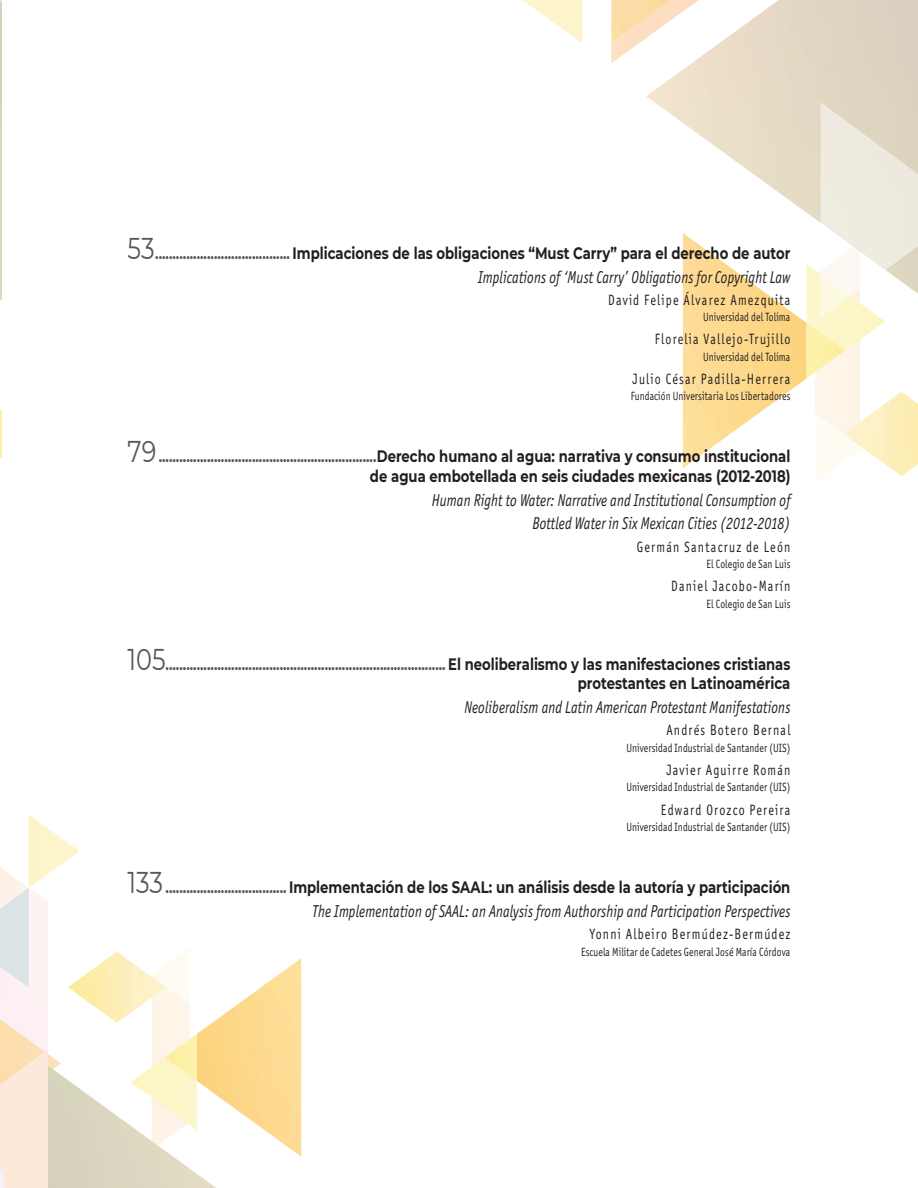
<style>
.page{position:relative;width:918px;height:1188px;background:#fff}
.page>*{position:absolute;margin:0;border:0;box-sizing:border-box;transform-origin:0 0}
.TOC-Articulo_ingles{font:italic 17.25px "Officina Sans ITC Std";letter-spacing:.01em;color:#231f20;scale:.8 1}
.TOC-Articulo_Español{font:700 16.5px "Montserrat";color:#231f20;scale:.8 1}
.TOC-Articulo_Español-2{font:700 16.5px "Montserrat";color:#57585a;scale:.8 1}
.TOC-Autor{font:15px "Officina Sans ITC Std";letter-spacing:.1em;color:#231f20;scale:.8 1}
.TOC-Filiacion{font:12px "Officina Sans ITC Std";letter-spacing:.01em;color:#231f20;scale:.8 1}
.s1{font-weight:400;font-size:30px;color:#57585a}
.s2{color:#57585a}
.s3{font-weight:400;font-size:30px}
.s4{color:#231f20}
</style>
<div class="page">
<svg style="left:523px;top:0;width:59px;height:43px"></svg>
<img style="left:815px;top:413px;width:28px;height:67px">
<img style="left:611px;top:43px;width:28px;height:20px">
<img style="left:611px;top:0;width:35px;height:43px">
<img style="left:646px;top:0;width:272px;height:300px">
<img style="left:683px;top:233px;width:124px;height:235px">
<img style="left:807px;top:264px;width:78px;height:87px">
<img style="left:807px;top:323px;width:38px;height:56px">
<img style="left:843px;top:392px;width:75px;height:84px">
<img style="left:0;top:409px;width:2px;height:50px">
<img style="left:0;top:867px;width:24px;height:21px">
<img style="left:29px;top:815px;width:50px;height:73px">
<svg style="left:0;top:888px;width:29px;height:99px"></svg>
<img style="left:48px;top:1075px;width:168px;height:113px">
<img style="left:197px;top:958px;width:104px;height:199px">
<img style="left:0;top:1019px;width:61px;height:89px">
<img style="left:48px;top:1058px;width:5px;height:23px">
<img style="left:131px;top:1057px;width:66px;height:73px">
<img style="left:165px;top:1034px;width:32px;height:47px">
<img style="left:68px;top:952px;width:98px;height:71px">
<svg style="left:0;top:1049px;width:48px;height:139px"></svg>
<svg style="left:821px;top:102px;width:97px;height:216px"></svg>
<p class="TOC-Articulo_Español" style="left:128px;top:241px;width:830px"><span class="s1">53</span><span class="s2">.......................................</span> Implicaciones de las obligaciones “Must Carry” para el derecho de autor</p>
<p class="TOC-Articulo_ingles" style="left:478px;top:267px;width:392px">Implications of ‘Must Carry’ Obligations for Copyright Law</p>
<p class="TOC-Autor" style="left:608px;top:291px;width:229px">David Felipe Álvarez Amezquita</p>
<p class="TOC-Filiacion" style="left:703px;top:310px;width:111px">Universidad del Tolima</p>
<p class="TOC-Autor" style="left:655px;top:331px;width:171px">Florelia Vallejo-Trujillo</p>
<p class="TOC-Filiacion" style="left:703px;top:350px;width:111px">Universidad del Tolima</p>
<p class="TOC-Autor" style="left:633px;top:370px;width:199px">Julio César Padilla-Herrera</p>
<p class="TOC-Filiacion" style="left:631px;top:389px;width:201px">Fundación Universitaria Los Libertadores</p>
<p class="TOC-Articulo_Español-2" style="left:128px;top:445px;width:830px"><span class="s3">79</span> ...............................................................<span class="s4">Derecho humano al agua: narrativa y consumo institucional</span></p>
<p class="TOC-Articulo_Español" style="left:370px;top:464px;width:527px">de agua embotellada en seis ciudades mexicanas (2012-2018)</p>
<p class="TOC-Articulo_ingles" style="left:432px;top:490px;width:450px">Human Right to Water: Narrative and Institutional Consumption of</p>
<p class="TOC-Articulo_ingles" style="left:532px;top:514px;width:324px">Bottled Water in Six Mexican Cities (2012-2018)</p>
<p class="TOC-Autor" style="left:637px;top:538px;width:194px">Germán Santacruz de León</p>
<p class="TOC-Filiacion" style="left:707px;top:557px;width:106px">El Colegio de San Luis</p>
<p class="TOC-Autor" style="left:671px;top:578px;width:150px">Daniel Jacobo-Marín</p>
<p class="TOC-Filiacion" style="left:707px;top:597px;width:106px">El Colegio de San Luis</p>
<p class="TOC-Articulo_Español-2" style="left:128px;top:652px;width:830px"><span class="s3">105</span>................................................................................. <span class="s4">El neoliberalismo y las manifestaciones cristianas</span></p>
<p class="TOC-Articulo_Español" style="left:578px;top:672px;width:267px">protestantes en Latinoamérica</p>
<p class="TOC-Articulo_ingles" style="left:464px;top:698px;width:409px">Neoliberalism and Latin American Protestant Manifestations</p>
<p class="TOC-Autor" style="left:666px;top:722px;width:157px">Andrés Botero Bernal</p>
<p class="TOC-Filiacion" style="left:626px;top:741px;width:206px">Universidad Industrial de Santander (UIS)</p>
<p class="TOC-Autor" style="left:666px;top:761px;width:156px">Javier Aguirre Román</p>
<p class="TOC-Filiacion" style="left:626px;top:780px;width:206px">Universidad Industrial de Santander (UIS)</p>
<p class="TOC-Autor" style="left:661px;top:801px;width:163px">Edward Orozco Pereira</p>
<p class="TOC-Filiacion" style="left:626px;top:820px;width:206px">Universidad Industrial de Santander (UIS)</p>
<p class="TOC-Articulo_Español" style="left:128px;top:875px;width:830px"><span class="s1">133</span> <span class="s2">...................................</span> Implementación de los SAAL: un análisis desde la autoría y participación</p>
<p class="TOC-Articulo_ingles" style="left:313px;top:901px;width:599px">The Implementation of SAAL: an Analysis from Authorship and Participation Perspectives</p>
<p class="TOC-Autor" style="left:590px;top:925px;width:252px">Yonni Albeiro Bermúdez-Bermúdez</p>
<p class="TOC-Filiacion" style="left:581px;top:945px;width:263px">Escuela Militar de Cadetes General José María Córdova</p>
</div>
